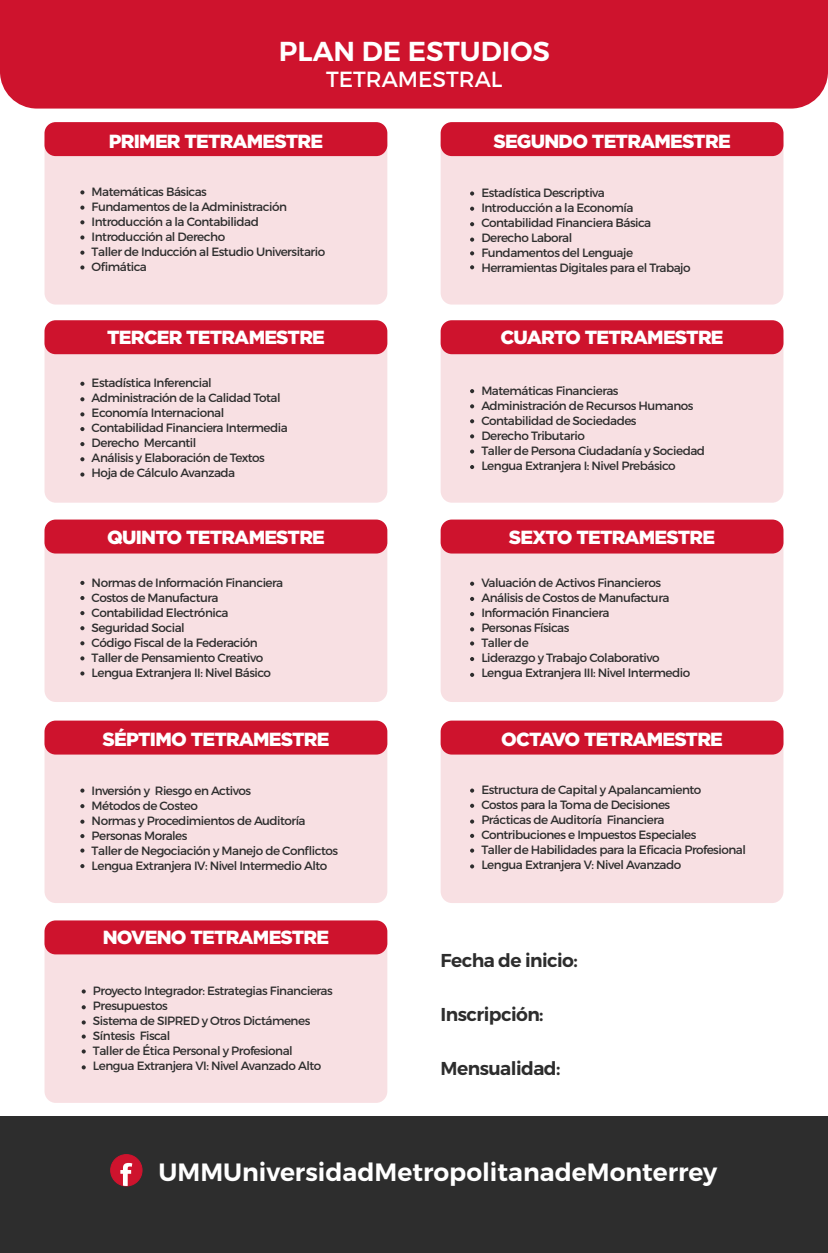
<style>
.page{position:relative;width:828px;height:1253px;background:#fff}
.page>*{position:absolute;margin:0;border:0;box-sizing:border-box;transform-origin:0 0}
.t1{font:600 27.4px "Montserrat";color:#fff}
.t2{font:600 25px "Montserrat";color:#fff}
.t3{font:22px "Montserrat";color:#fff}
.t4{font:900 19px "Gotham";letter-spacing:-.04em;color:#fff}
.t5{font:600 18.6px "Montserrat";letter-spacing:-.03em;color:#2d2d2d}
.t6{font:12px/15px "Montserrat";letter-spacing:-.04em;color:#2d2d2d}
</style>
<div class="page">
<div style="left:44px;top:132px;width:343px;height:173px;background:#f8e0e3;border-radius:11px"></div>
<div style="left:44px;top:122px;width:343px;height:34px;background:#ce132d;border-radius:11px"></div>
<div style="left:440px;top:132px;width:343px;height:173px;background:#f8e0e3;border-radius:11px"></div>
<div style="left:440px;top:122px;width:343px;height:34px;background:#ce132d;border-radius:11px"></div>
<div style="left:44px;top:330px;width:343px;height:173px;background:#f8e0e3;border-radius:11px"></div>
<div style="left:44px;top:320px;width:343px;height:34px;background:#ce132d;border-radius:11px"></div>
<div style="left:440px;top:330px;width:343px;height:173px;background:#f8e0e3;border-radius:11px"></div>
<div style="left:440px;top:320px;width:343px;height:34px;background:#ce132d;border-radius:11px"></div>
<div style="left:44px;top:529px;width:343px;height:173px;background:#f8e0e3;border-radius:11px"></div>
<div style="left:44px;top:520px;width:343px;height:33px;background:#ce132d;border-radius:11px"></div>
<div style="left:440px;top:529px;width:343px;height:173px;background:#f8e0e3;border-radius:11px"></div>
<div style="left:440px;top:520px;width:343px;height:33px;background:#ce132d;border-radius:11px"></div>
<div style="left:44px;top:730px;width:343px;height:173px;background:#f8e0e3;border-radius:11px"></div>
<div style="left:44px;top:721px;width:343px;height:34px;background:#ce132d;border-radius:11px"></div>
<div style="left:440px;top:730px;width:343px;height:173px;background:#f8e0e3;border-radius:11px"></div>
<div style="left:440px;top:721px;width:343px;height:34px;background:#ce132d;border-radius:11px"></div>
<div style="left:44px;top:930px;width:343px;height:173px;background:#f8e0e3;border-radius:11px"></div>
<div style="left:44px;top:920px;width:343px;height:34px;background:#ce132d;border-radius:11px"></div>
<div style="left:0;top:1116px;width:828px;height:137px;background:#2d2d2d"></div>
<svg style="left:110px;top:1154px;width:33px;height:32px"></svg>
<div style="left:0;top:0;width:828px;height:109px;background:#ce132d"></div>
<svg style="left:80px;top:190px;width:4px;height:4px"></svg>
<svg style="left:80px;top:206px;width:4px;height:4px"></svg>
<svg style="left:80px;top:235px;width:4px;height:5px"></svg>
<svg style="left:80px;top:220px;width:4px;height:4px"></svg>
<svg style="left:80px;top:251px;width:4px;height:4px"></svg>
<svg style="left:80px;top:265px;width:4px;height:5px"></svg>
<svg style="left:470px;top:191px;width:4px;height:5px"></svg>
<svg style="left:470px;top:207px;width:4px;height:4px"></svg>
<svg style="left:470px;top:222px;width:4px;height:4px"></svg>
<svg style="left:470px;top:238px;width:4px;height:4px"></svg>
<svg style="left:470px;top:251px;width:4px;height:4px"></svg>
<svg style="left:470px;top:265px;width:4px;height:4px"></svg>
<svg style="left:80px;top:382px;width:4px;height:4px"></svg>
<svg style="left:80px;top:397px;width:4px;height:4px"></svg>
<svg style="left:80px;top:412px;width:4px;height:4px"></svg>
<svg style="left:80px;top:427px;width:4px;height:4px"></svg>
<svg style="left:80px;top:442px;width:4px;height:4px"></svg>
<svg style="left:80px;top:457px;width:4px;height:4px"></svg>
<svg style="left:80px;top:472px;width:4px;height:5px"></svg>
<svg style="left:470px;top:389px;width:4px;height:4px"></svg>
<svg style="left:470px;top:404px;width:4px;height:4px"></svg>
<svg style="left:470px;top:419px;width:4px;height:4px"></svg>
<svg style="left:470px;top:434px;width:4px;height:4px"></svg>
<svg style="left:470px;top:449px;width:4px;height:5px"></svg>
<svg style="left:470px;top:465px;width:4px;height:4px"></svg>
<svg style="left:470px;top:582px;width:4px;height:4px"></svg>
<svg style="left:470px;top:597px;width:4px;height:4px"></svg>
<svg style="left:470px;top:612px;width:4px;height:4px"></svg>
<svg style="left:470px;top:627px;width:4px;height:4px"></svg>
<svg style="left:470px;top:641px;width:4px;height:5px"></svg>
<svg style="left:470px;top:657px;width:4px;height:4px"></svg>
<svg style="left:470px;top:673px;width:4px;height:4px"></svg>
<svg style="left:470px;top:788px;width:4px;height:5px"></svg>
<svg style="left:470px;top:804px;width:4px;height:4px"></svg>
<svg style="left:470px;top:819px;width:4px;height:5px"></svg>
<svg style="left:470px;top:834px;width:4px;height:4px"></svg>
<svg style="left:470px;top:848px;width:4px;height:5px"></svg>
<svg style="left:470px;top:864px;width:4px;height:4px"></svg>
<svg style="left:80px;top:581px;width:4px;height:4px"></svg>
<svg style="left:80px;top:596px;width:4px;height:4px"></svg>
<svg style="left:80px;top:611px;width:4px;height:4px"></svg>
<svg style="left:80px;top:626px;width:4px;height:4px"></svg>
<svg style="left:80px;top:641px;width:4px;height:4px"></svg>
<svg style="left:80px;top:656px;width:4px;height:4px"></svg>
<svg style="left:80px;top:671px;width:4px;height:5px"></svg>
<svg style="left:80px;top:788px;width:4px;height:5px"></svg>
<svg style="left:80px;top:804px;width:4px;height:4px"></svg>
<svg style="left:80px;top:820px;width:4px;height:4px"></svg>
<svg style="left:80px;top:834px;width:4px;height:4px"></svg>
<svg style="left:80px;top:848px;width:4px;height:5px"></svg>
<svg style="left:80px;top:864px;width:4px;height:4px"></svg>
<svg style="left:82px;top:989px;width:4px;height:4px"></svg>
<svg style="left:82px;top:1005px;width:4px;height:4px"></svg>
<svg style="left:82px;top:1020px;width:4px;height:4px"></svg>
<svg style="left:82px;top:1034px;width:4px;height:5px"></svg>
<svg style="left:82px;top:1049px;width:4px;height:4px"></svg>
<svg style="left:82px;top:1065px;width:4px;height:4px"></svg>
<h1 class="t1" style="left:279px;top:34px;width:272px">PLAN DE ESTUDIOS</h1>
<h3 class="t3" style="left:326px;top:66px;width:178px">TETRAMESTRAL</h3>
<h3 class="t4" style="left:109px;top:130px;width:216px">PRIMER TETRAMESTRE</h3>
<h3 class="t4" style="left:493px;top:130px;width:239px">SEGUNDO TETRAMESTRE</h3>
<p class="t6" style="left:92px;top:184px;width:235px">Matemáticas Básicas<br>Fundamentos de la Administración<br>Introducción a la Contabilidad<br>Introducción al Derecho<br>Taller de Inducción al Estudio Universitario<br>Ofimática</p>
<p class="t6" style="left:481px;top:185px;width:211px">Estadística Descriptiva<br>Introducción a la Economía<br>Contabilidad Financiera Básica<br>Derecho Laboral<br>Fundamentos del Lenguaje<br>Herramientas Digitales para el Trabajo</p>
<h3 class="t4" style="left:107px;top:326px;width:219px">TERCER TETRAMESTRE</h3>
<h3 class="t4" style="left:500px;top:326px;width:224px">CUARTO TETRAMESTRE</h3>
<p class="t6" style="left:92px;top:376px;width:198px">Estadística Inferencial<br>Administración de la Calidad Total<br>Economía Internacional<br>Contabilidad Financiera Intermedia<br>Derecho Mercantil<br>Análisis y Elaboración de Textos<br>Hoja de Cálculo Avanzada</p>
<p class="t6" style="left:481px;top:383px;width:225px">Matemáticas Financieras<br>Administración de Recursos Humanos<br>Contabilidad de Sociedades<br>Derecho Tributario<br>Taller de Persona Ciudadanía y Sociedad<br>Lengua Extranjera I: Nivel Prebásico</p>
<h3 class="t4" style="left:107px;top:526px;width:219px">QUINTO TETRAMESTRE</h3>
<h3 class="t4" style="left:509px;top:526px;width:208px">SEXTO TETRAMESTRE</h3>
<p class="t6" style="left:92px;top:575px;width:193px">Normas de Información Financiera<br>Costos de Manufactura<br>Contabilidad Electrónica<br>Seguridad Social<br>Código Fiscal de la Federación<br>Taller de Pensamiento Creativo<br>Lengua Extranjera II: Nivel Básico</p>
<h3 class="t4" style="left:103px;top:728px;width:228px">SÉPTIMO TETRAMESTRE</h3>
<p class="t6" style="left:92px;top:783px;width:248px">Inversión y Riesgo en Activos<br>Métodos de Costeo<br>Normas y Procedimientos de Auditoría<br>Personas Morales<br>Taller de Negociación y Manejo de Conflictos<br>Lengua Extranjera IV: Nivel Intermedio Alto</p>
<h3 class="t4" style="left:103px;top:926px;width:228px">NOVENO TETRAMESTRE</h3>
<p class="t6" style="left:93px;top:983px;width:241px">Proyecto Integrador: Estrategias Financieras<br>Presupuestos<br>Sistema de SIPRED y Otros Dictámenes<br>Síntesis Fiscal<br>Taller de Ética Personal y Profesional<br>Lengua Extranjera VI: Nivel Avanzado Alto</p>
<p class="t6" style="left:481px;top:576px;width:210px">Valuación de Activos Financieros<br>Análisis de Costos de Manufactura<br>Información Financiera<br>Personas Físicas<br>Taller de<br>Liderazgo y Trabajo Colaborativo<br>Lengua Extranjera III: Nivel Intermedio</p>
<h3 class="t4" style="left:501px;top:728px;width:223px">OCTAVO TETRAMESTRE</h3>
<p class="t6" style="left:481px;top:782px;width:266px">Estructura de Capital y Apalancamiento<br>Costos para la Toma de Decisiones<br>Prácticas de Auditoría Financiera Contribuciones e Impuestos Especiales<br>Taller de Habilidades para la Eficacia Profesional Lengua Extranjera V: Nivel Avanzado</p>
<h3 class="t5" style="left:440px;top:949px;width:139px">Fecha de inicio:</h3>
<h3 class="t5" style="left:440px;top:1003px;width:104px">Inscripción:</h3>
<h3 class="t5" style="left:440px;top:1057px;width:121px">Mensualidad:</h3>
<h2 class="t2" style="left:158px;top:1156px;width:560px">UMMUniversidadMetropolitanadeMonterrey</h2>
</div>
